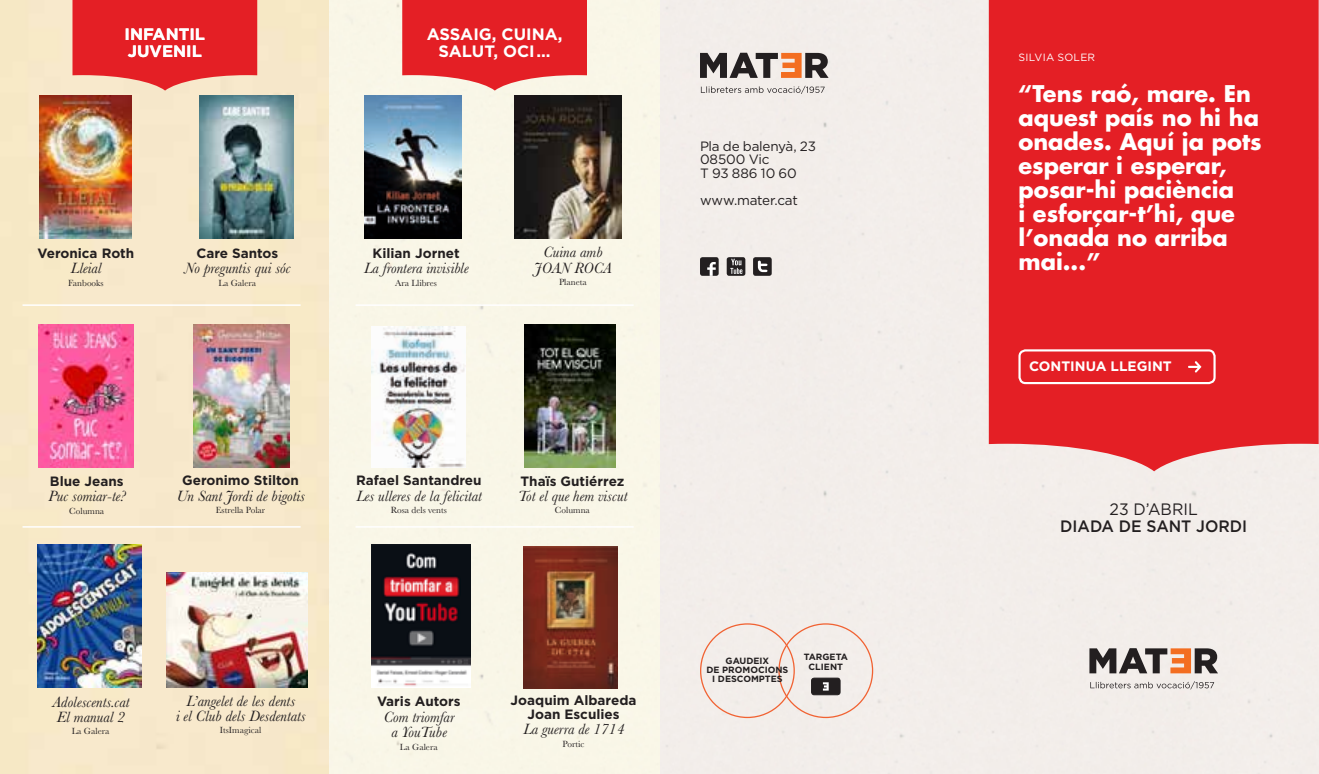
<style>
.page{position:relative;width:1319px;height:774px;background:#fff}
.page>*{position:absolute;margin:0;border:0;box-sizing:border-box;transform-origin:0 0}
.t1{font:700 22.5px/24px "Futura LT";color:#fff}
.t2{font:700 16.5px/16.5px "Gotham HTF";color:#fff;text-align:center}
.t3{font:500 16.5px "Gotham HTF";color:#231f20;scale:.96 1}
.t4{font:16.5px "Gotham HTF";color:#231f20;scale:.96 1}
.t5{font:italic 15.45px/15.5px "Baskerville MT Std";color:#231f20;text-align:center}
.t6{font:700 13.65px "Gotham HTF";color:#fff}
.t7{font:700 13.5px/13.5px "Gotham HTF";color:#231f20;text-align:center}
.t8{font:13.5px/13.5px "Gotham HTF";letter-spacing:-.015em;color:#231f20}
.t9{font:10.5px "Gotham HTF";letter-spacing:.02em;color:#fff}
.t10{font:9.3px "Baskerville MT Std";color:#231f20}
.t11{font:700 9px/9px "Gotham HTF";color:#231f20;text-align:center}
</style>
<div class="page">
<img style="left:0;top:0;width:1318px;height:774px">
<div style="left:988px;top:0;width:330px;height:471px;background:#e41f25"></div>
<div style="left:1018px;top:349px;width:197px;height:35px;border:2px solid #fff;border-radius:6px"></div>
<svg style="left:1187px;top:361px;width:14px;height:12px"></svg>
<svg style="left:1089px;top:648px;width:128px;height:25px;background:#8e7a70"></svg>
<svg style="left:1090px;top:681px;width:123px;height:8px"></svg>
<svg style="left:700px;top:53px;width:128px;height:25px;background:#8d796e"></svg>
<svg style="left:700px;top:86px;width:124px;height:8px"></svg>
<svg style="left:72px;top:0;width:185px;height:91px;background:#e63a3b"></svg>
<svg style="left:402px;top:0;width:185px;height:91px;background:#e63b3f"></svg>
<img style="left:524px;top:324px;width:91px;height:143px">
<img style="left:371px;top:326px;width:94px;height:142px">
<img style="left:371px;top:545px;width:99px;height:143px">
<img style="left:37px;top:545px;width:104px;height:143px">
<img style="left:523px;top:547px;width:94px;height:141px">
<img style="left:167px;top:572px;width:141px;height:116px">
<img style="left:514px;top:95px;width:107px;height:144px">
<img style="left:194px;top:325px;width:96px;height:143px">
<img style="left:364px;top:95px;width:98px;height:144px">
<img style="left:39px;top:95px;width:93px;height:144px">
<img style="left:199px;top:95px;width:94px;height:144px">
<img style="left:39px;top:324px;width:95px;height:143px">
<div style="left:700px;top:257px;width:18px;height:19px;background:#231f20;border-radius:2px"></div>
<svg style="left:707px;top:262px;width:8px;height:14px"></svg>
<div style="left:753px;top:257px;width:18px;height:19px;background:#231f20;border-radius:2px"></div>
<svg style="left:757px;top:261px;width:10px;height:11px"></svg>
<div style="left:726px;top:257px;width:19px;height:19px;background:#231f20;border-radius:2px"></div>
<svg style="left:730px;top:259px;width:12px;height:15px"></svg>
<div style="left:811px;top:678px;width:29px;height:17px;background:#231f20;border-radius:3px"></div>
<div style="left:811px;top:678px;width:29px;height:17px;border:1px solid #231f20;border-radius:3px"></div>
<svg style="left:822px;top:682px;width:6px;height:8px"></svg>
<hr style="left:23px;top:304px;width:277px;height:2px;background:#fff">
<hr style="left:23px;top:526px;width:277px;height:2px;background:#fff">
<hr style="left:355px;top:304px;width:278px;height:2px;background:#fff">
<hr style="left:355px;top:526px;width:278px;height:2px;background:#fff">
<p class="t2" style="left:124px;top:25px;width:82px;text-align:left">INFANTIL<br>JUVENIL</p>
<p class="t2" style="left:426px;top:25px;width:137px">ASSAIG, CUINA,<br>SALUT, OCI...</p>
<p class="t9" style="left:1018px;top:52px;width:78px">SILVIA SOLER</p>
<p class="t7" style="left:38px;top:246px;width:98px">Veronica Roth</p>
<p class="t5" style="left:71px;top:260px;width:32px">Lleial</p>
<p class="t10" style="left:68px;top:277px;width:37px">Fanbooks</p>
<p class="t7" style="left:196px;top:246px;width:83px">Care Santos</p>
<p class="t5" style="left:184px;top:260px;width:108px">No preguntis qui sóc</p>
<p class="t10" style="left:218px;top:277px;width:39px">La Galera</p>
<p class="t7" style="left:372px;top:246px;width:89px">Kilian Jornet</p>
<p class="t5" style="left:364px;top:260px;width:106px">La frontera invisible</p>
<p class="t10" style="left:395px;top:277px;width:43px">Ara Llibres</p>
<p class="t5" style="left:534px;top:244px;width:79px">Cuina amb<br>JOAN ROCA</p>
<p class="t10" style="left:559px;top:277px;width:29px">Planeta</p>
<p class="t8" style="left:700px;top:139px;width:118px">Pla de balenyà, 23<br>08500 Vic<br>T 93 886 10 60</p>
<p class="t8" style="left:700px;top:193px;width:99px">www.mater.cat</p>
<h1 class="t1" style="left:1018px;top:81px;width:245px">“Tens raó, mare. En aquest país no hi ha onades. Aquí ja pots esperar i esperar, posar-hi paciència<br>i esforçar-t’hi, que l’onada no arriba mai...”</h1>
<p class="t6" style="left:1028px;top:359px;width:144px">CONTINUA LLEGINT</p>
<p class="t7" style="left:50px;top:474px;width:75px">Blue Jeans</p>
<p class="t5" style="left:48px;top:488px;width:79px">Puc somiar-te?</p>
<p class="t10" style="left:69px;top:505px;width:37px">Columna</p>
<p class="t7" style="left:182px;top:473px;width:118px">Geronimo Stilton</p>
<p class="t5" style="left:176px;top:488px;width:130px">Un Sant Jordi de bigotis</p>
<p class="t10" style="left:216px;top:505px;width:51px">Estrella Polar</p>
<p class="t7" style="left:356px;top:473px;width:127px">Rafael Santandreu</p>
<p class="t5" style="left:356px;top:488px;width:127px">Les ulleres de la felicitat</p>
<p class="t10" style="left:391px;top:505px;width:58px">Rosa dels vents</p>
<p class="t7" style="left:520px;top:474px;width:105px">Thaïs Gutiérrez</p>
<p class="t5" style="left:517px;top:488px;width:111px">Tot el que hem viscut</p>
<p class="t10" style="left:555px;top:505px;width:37px">Columna</p>
<p class="t4" style="left:1109px;top:500px;width:93px">23 D’ABRIL</p>
<p class="t3" style="left:1059px;top:517px;width:196px">DIADA DE SANT JORDI</p>
<p class="t11" style="left:706px;top:656px;width:83px">GAUDEIX<br>DE PROMOCIONS<br>I DESCOMPTES</p>
<p class="t11" style="left:803px;top:652px;width:46px">TARGETA<br>CLIENT</p>
<p class="t5" style="left:52px;top:694px;width:79px;text-align:left">Adolescents.cat<br>El manual 2</p>
<p class="t10" style="left:72px;top:726px;width:39px">La Galera</p>
<p class="t5" style="left:176px;top:693px;width:131px">L’angelet de les dents<br>i el Club dels Desdentats</p>
<p class="t10" style="left:220px;top:725px;width:43px">ItsImagical</p>
<p class="t7" style="left:377px;top:694px;width:85px">Varis Autors</p>
<p class="t5" style="left:383px;top:709px;width:72px">Com triomfar a YouTube</p>
<p class="t10" style="left:400px;top:741px;width:39px">La Galera</p>
<p class="t7" style="left:510px;top:693px;width:127px">Joaquim Albareda<br>Joan Esculies</p>
<p class="t5" style="left:523px;top:721px;width:103px">La guerra de 1714</p>
<p class="t10" style="left:562px;top:738px;width:23px">Portic</p>
</div>
